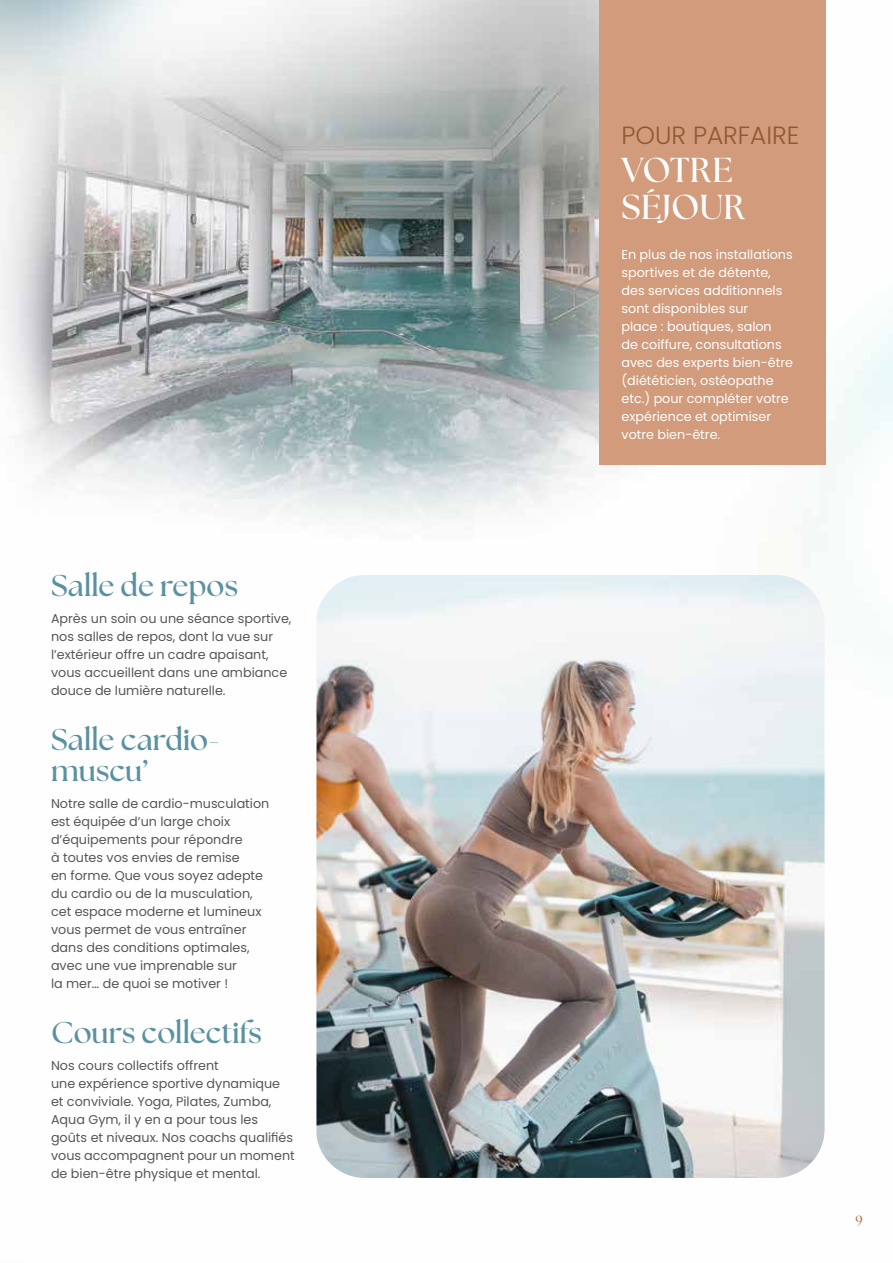
<style>
.page{position:relative;width:893px;height:1263px;background:#fff}
.page>*{position:absolute;margin:0;border:0;box-sizing:border-box;transform-origin:0 0}
.t1{font:700 34.5px/37.5px "The Seasons";letter-spacing:.005em;color:#fff}
.t2{font:700 30px/31.5px "The Seasons";color:#5a91a1}
.t3{font:300 24.9px "Poppins";color:#915830}
.t4{font:700 13.5px "The Seasons";color:#c07a4c}
.t5{font:12.75px/18px "Poppins";color:#565655}
.t6{font:12.75px/18px "Poppins";color:#fff}
</style>
<div class="page">
<img style="left:0;top:0;width:893px;height:551px">
<div style="left:599px;top:0;width:227px;height:464px;background:#d19b7c"></div>
<img style="left:316px;top:575px;width:509px;height:603px">
<h2 class="t2" style="left:51px;top:569px;width:189px">Salle de repos</h2>
<p class="t5" style="left:51px;top:609px;width:242px">Après un soin ou une séance sportive, nos salles de repos, dont la vue sur l’extérieur offre un cadre apaisant, vous accueillent dans une ambiance douce de lumière naturelle.</p>
<h2 class="t2" style="left:51px;top:723px;width:170px">Salle cardio&shy;muscu’</h2>
<p class="t5" style="left:51px;top:794px;width:220px">Notre salle de cardio-musculation est équipée d’un large choix d’équipements pour répondre<br>à toutes vos envies de remise<br>en forme. Que vous soyez adepte du cardio ou de la musculation, cet espace moderne et lumineux vous permet de vous entraîner dans des conditions optimales, avec une vue imprenable sur<br>la mer… de quoi se motiver !</p>
<h2 class="t2" style="left:51px;top:1017px;width:212px">Cours collectifs</h2>
<p class="t5" style="left:51px;top:1056px;width:245px">Nos cours collectifs offrent<br>une expérience sportive dynamique et conviviale. Yoga, Pilates, Zumba, Aqua Gym, il y en a pour tous les goûts et niveaux. Nos coachs qualifiés vous accompagnent pour un moment de bien-être physique et mental.</p>
<h3 class="t3" style="left:621px;top:121px;width:179px">POUR PARFAIRE</h3>
<h1 class="t1" style="left:621px;top:151px;width:125px">VOTRE<br>SÉJOUR</h1>
<p class="t6" style="left:621px;top:246px;width:173px">En plus de nos installations sportives et de détente, des services additionnels sont disponibles sur<br>place : boutiques, salon<br>de coiffure, consultations avec des experts bien-être (diététicien, ostéopathe etc.) pour compléter votre expérience et optimiser votre bien-être.</p>
<p class="t4" style="left:855px;top:1211px;width:9px">9</p>
</div>
